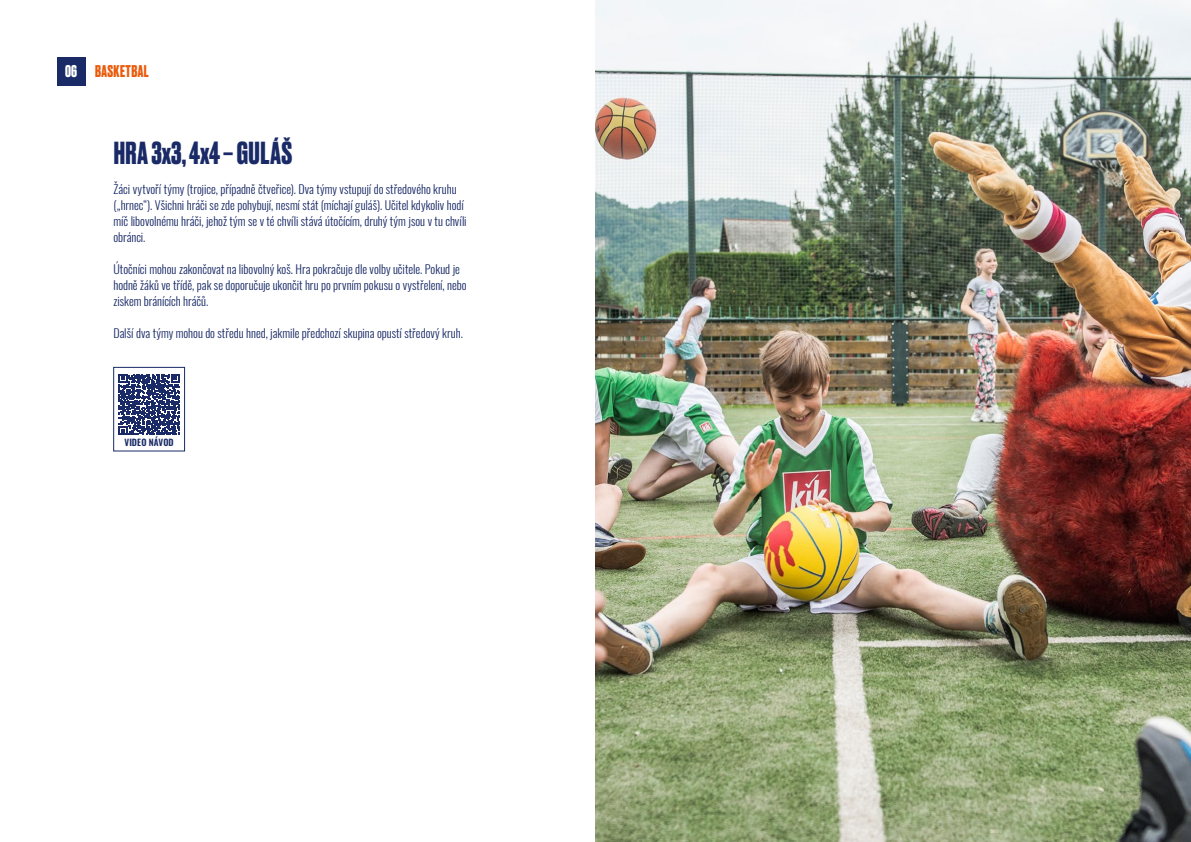
<style>
.page{position:relative;width:1191px;height:842px;background:#fff}
.page>*{position:absolute;margin:0;border:0;box-sizing:border-box;transform-origin:0 0}
.t1{font:700 30px "Druk";letter-spacing:.015em;color:#192a67}
.t2{font:700 16px "Druk";letter-spacing:.025em;color:#ea5b0b}
.t3{font:300 12px/16px "Oswald";color:#192a67}
.t4{font:600 9px "Oswald";letter-spacing:.01em;color:#192a67}
.s1{color:#fff}
</style>
<div class="page">
<img style="left:595px;top:0;width:596px;height:842px">
<div style="left:57px;top:57px;width:29px;height:29px;background:#192a67"></div>
<svg style="left:119px;top:374px;width:61px;height:61px"></svg>
<div style="left:113px;top:367px;width:72px;height:84px;border:1px solid #192a67"></div>
<h2 class="t2" style="left:65px;top:60px;width:85px"><span class="s1">06</span> BASKETBAL</h2>
<h1 class="t1" style="left:114px;top:133px;width:180px">HRA 3x3, 4x4 – GULÁŠ</h1>
<p class="t3" style="left:113px;top:180px;width:355px">Žáci vytvoří týmy (trojice, případně čtveřice). Dva týmy vstupují do středového kruhu („hrnec“). Všichni hráči se zde pohybují, nesmí stát (míchají guláš). Učitel kdykoliv hodí míč libovolnému hráči, jehož tým se v té chvíli stává útočícím, druhý tým jsou v tu chvíli obránci.</p>
<p class="t3" style="left:113px;top:260px;width:355px">Útočníci mohou zakončovat na libovolný koš. Hra pokračuje dle volby učitele. Pokud je hodně žáků ve třídě, pak se doporučuje ukončit hru po prvním pokusu o vystřelení, nebo ziskem bránících hráčů.</p>
<p class="t3" style="left:113px;top:324px;width:351px">Další dva týmy mohou do středu hned, jakmile předchozí skupina opustí středový kruh.</p>
<p class="t4" style="left:124px;top:437px;width:51px">VIDEO NÁVOD</p>
</div>
